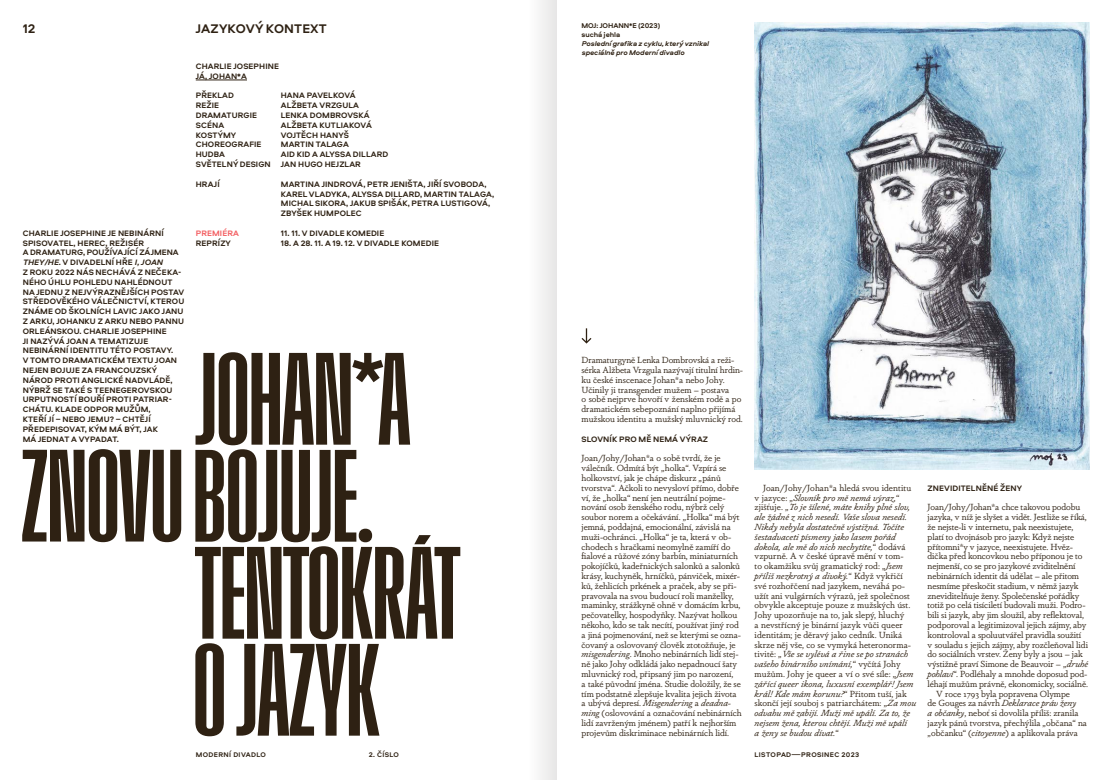
<style>
.page{position:relative;width:1112px;height:780px;background:#fff}
.page>*{position:absolute;margin:0;border:0;box-sizing:border-box;transform-origin:0 0}
.t1{font:131px "Kabaret";letter-spacing:-.015em;color:#2e2113}
.t2{font:700 13px "Aeroport";letter-spacing:.01em;color:#2e2113}
.t3{font:8.8px/9.8px "Dapifer";letter-spacing:-.005em;color:#2e2113}
.t4{font:italic 8.8px "Dapifer";letter-spacing:-.005em;color:#2e2113}
.t5{font:700 8.2px/9.8px "Aeroport";letter-spacing:.01em;color:#2e2113}
.t6{font:700 8.2px "Aeroport";letter-spacing:.01em;color:#f36063}
.t7{font:italic 700 7.2px/9px "Aeroport";letter-spacing:-.01em;color:#2e2113}
.t8{font:700 7.2px/9px "Aeroport";letter-spacing:-.01em;color:#2e2113}
.t9{font:700 7px "Aeroport";letter-spacing:.05em;color:#2e2113}
.s1{font-style:italic}
.s2{font-style:normal}
</style>
<div class="page">
<hr style="left:196px;top:80px;width:51px;height:1px;background:#2e2113">
<img style="left:754px;top:23px;width:335px;height:446px">
<svg style="left:581px;top:328px;width:10px;height:15px"></svg>
<div style="left:499px;top:0;width:57px;height:780px;background:linear-gradient(to right,#fff,#eeeeed)"></div>
<h2 class="t2" style="left:23px;top:19px;width:14px">12</h2>
<h2 class="t2" style="left:196px;top:19px;width:132px">JAZYKOVÝ KONTEXT</h2>
<p class="t5" style="left:196px;top:61px;width:85px">CHARLIE JOSEPHINE<br>JÁ, JOHAN*A</p>
<p class="t5" style="left:196px;top:90px;width:40px">PŘEKLAD</p>
<p class="t5" style="left:281px;top:90px;width:76px">HANA PAVELKOVÁ</p>
<p class="t5" style="left:196px;top:100px;width:25px">REŽIE</p>
<p class="t5" style="left:281px;top:100px;width:80px">ALŽBETA VRZGULA</p>
<p class="t5" style="left:196px;top:110px;width:63px">DRAMATURGIE</p>
<p class="t5" style="left:281px;top:110px;width:90px">LENKA DOMBROVSKÁ</p>
<p class="t5" style="left:196px;top:120px;width:30px">SCÉNA</p>
<p class="t5" style="left:281px;top:120px;width:92px">ALŽBETA KUTLIAKOVÁ</p>
<p class="t5" style="left:196px;top:130px;width:42px">KOSTÝMY</p>
<p class="t5" style="left:281px;top:130px;width:69px">VOJTĚCH HANYŠ</p>
<p class="t5" style="left:196px;top:139px;width:67px">CHOREOGRAFIE</p>
<p class="t5" style="left:281px;top:139px;width:70px">MARTIN TALAGA</p>
<p class="t5" style="left:196px;top:149px;width:31px">HUDBA</p>
<p class="t5" style="left:196px;top:149px;width:194px;text-indent:85px">AID KID A ALYSSA DILLARD<br>SVĚTELNÝ DESIGN JAN HUGO HEJZLAR</p>
<p class="t5" style="left:196px;top:179px;width:25px">HRAJÍ</p>
<p class="t5" style="left:281px;top:179px;width:215px">MARTINA JINDROVÁ, PETR JENIŠTA, JIŘÍ SVOBODA, KAREL VLADYKA, ALYSSA DILLARD, MARTIN TALAGA, MICHAL SIKORA, JAKUB SPIŠÁK, PETRA LUSTIGOVÁ, ZBYŠEK HUMPOLEC</p>
<p class="t6" style="left:196px;top:227px;width:45px">PREMIÉRA</p>
<p class="t5" style="left:281px;top:228px;width:105px">11. 11. V DIVADLE KOMEDIE</p>
<p class="t5" style="left:196px;top:237px;width:37px">REPRÍZY</p>
<p class="t5" style="left:281px;top:237px;width:160px">18. A 28. 11. A 19. 12. V DIVADLE KOMEDIE</p>
<p class="t5" style="left:23px;top:228px;width:163px">CHARLIE JOSEPHINE JE NEBINÁRNÍ<br>SPISOVATEL, HEREC, REŽISÉR<br>A DRAMATURG, POUŽÍVAJÍCÍ ZÁJMENA<br><span class="s1">THEY/HE</span>. V DIVADELNÍ HŘE <span class="s1">I, JOAN<br></span>Z ROKU 2022 NÁS NECHÁVÁ Z NEČEKA-<br>NÉHO ÚHLU POHLEDU NAHLÉDNOUT<br>NA JEDNU Z NEJVÝRAZNĚJŠÍCH POSTAV<br>STŘEDOVĚKÉHO VÁLEČNICTVÍ, KTEROU<br>ZNÁME OD ŠKOLNÍCH LAVIC JAKO JANU<br>Z ARKU, JOHANKU Z ARKU NEBO PANNU<br>ORLEÁNSKOU. CHARLIE JOSEPHINE<br>JI NAZÝVÁ JOAN A TEMATIZUJE<br>NEBINÁRNÍ IDENTITU TÉTO POSTAVY.<br>V TOMTO DRAMATICKÉM TEXTU JOAN<br>NEJEN BOJUJE ZA FRANCOUZSKÝ<br>NÁROD PROTI ANGLICKÉ NADVLÁDĚ,<br>NÝBRŽ SE TAKÉ S TEENEGEROVSKOU<br>URPUTNOSTÍ BOUŘÍ PROTI PATRIAR-<br>CHÁTU. KLADE ODPOR MUŽŮM,<br>KTEŘÍ JÍ – NEBO JEMU? – CHTĚJÍ<br>PŘEDEPISOVAT, KÝM MÁ BÝT, JAK<br>MÁ JEDNAT A VYPADAT.</p>
<h1 class="t1" style="left:195px;top:340px;width:218px">JOHAN*A</h1>
<h1 class="t1" style="left:21px;top:437px;width:355px">ZNOVUBOJUJE.</h1>
<h1 class="t1" style="left:194px;top:533px;width:268px">TENTOKRÁT</h1>
<h1 class="t1" style="left:192px;top:630px;width:190px">O JAZYK</h1>
<p class="t8" style="left:581px;top:21px;width:80px">MOJ: JOHANN*E (2023) suchá jehla</p>
<p class="t7" style="left:581px;top:39px;width:129px">Poslední grafika z cyklu, který vznikal speciálně pro Moderní divadlo</p>
<p class="t3" style="left:581px;top:355px;width:163px">Dramaturgyně Lenka Dombrovská a reži&shy;sérka Alžbeta Vrzgula nazývají titulní hrdin&shy;ku české inscenace Johan*a nebo Johy.<br>Učinily ji transgender mužem – postava<br>o sobě nejprve hovoří v ženském rodě a po dramatickém sebepoznání naplno přijímá mužskou identitu a mužský mluvnický rod.</p>
<p class="t5" style="left:581px;top:433px;width:128px">SLOVNÍK PRO MĚ NEMÁ VÝRAZ</p>
<p class="t3" style="left:581px;top:453px;width:162px">Joan/Johy/Johan*a o sobě tvrdí, že je válečník. Odmítá být „holka“. Vzpírá se holkovství, jak je chápe diskurz „pánů tvorstva“. Ačkoli to nevysloví přímo, dobře ví, že „holka“ není jen neutrální pojme&shy;nování osob ženského rodu, nýbrž celý soubor norem a očekávání. „Holka“ má být jemná, poddajná, emocionální, závislá na muži-ochránci. „Holka“ je ta, která v ob&shy;chodech s hračkami neomylně zamíří do fialové a růžové zóny barbín, miniaturních pokojíčků, kadeřnických salonků a salonků krásy, kuchyněk, hrníčků, pánviček, mixér&shy;ků, žehlicích prkének a praček, aby se při&shy;pravovala na svou budoucí roli manželky, maminky, strážkyně ohně v domácím krbu, pečovatelky, hospodyňky. Nazývat holkou někoho, kdo se tak necítí, používat jiný rod a jiná pojmenování, než se kterými se ozna&shy;čovaný a oslovovaný člověk ztotožňuje, je <span class="s1">misgendering</span>. Mnoho nebinárních lidí stej&shy;ně jako Johy odkládá jako nepadnoucí šaty mluvnický rod, připsaný jim po narození,<br>a také původní jména. Studie doložily, že se tím podstatně zlepšuje kvalita jejich života a ubývá depresí. <span class="s1">Misgendering</span> a <span class="s1">deadna&shy;ming</span> (oslovování a označování nebinárních lidí zavrženým jménem) patří k nejhorším projevům diskriminace nebinárních lidí.</p>
<p class="t3" style="left:754px;top:482px;width:163px;text-indent:9px">Joan/Johy/Johan*a hledá svou identitu v jazyce: „<span class="s1">Slovník pro mě nemá výraz,</span>“ zjišťuje. „<span class="s1">To je šílené, máte knihy plné slov, ale žádné z nich nesedí. Vaše slova nesedí.<br>Nikdy nebyla dostatečně výstižná. Točíte šestadvaceti písmeny jako lasem pořád dokola, ale mě do nich nechytíte,</span>“ dodává vzpurně. A v české úpravě mění v tom-<br>to okamžiku svůj gramatický rod: „<span class="s1">Jsem příliš nezkrotný a divoký.</span>“ Když vykřičí své rozhořčení nad jazykem, neváhá po&shy;užít ani vulgárních výrazů, jež společnost obvykle akceptuje pouze z mužských úst.<br>Johy upozorňuje na to, jak slepý, hluchý<br>a nevstřícný je binární jazyk vůči queer identitám; je děravý jako cedník. Uniká skrze něj vše, co se vymyká heteronorma&shy;tivitě: „<span class="s1">Vše se vylévá a řine se po stranách vašeho binárního vnímání,</span>“ vyčítá Johy mužům. Johy je queer a ví o své síle: „<span class="s1">Jsem zářící queer ikona, luxusní exemplář! Jsem král! Kde mám korunu?</span>“ Přitom tuší, jak skončí její souboj s patriarchátem: „<span class="s1">Za mou odvahu mě zabijí. Muži mě upálí. Za to, že nejsem žena, kterou chtějí. Muži mě upálí<br>a ženy se budou dívat.</span>“</p>
<p class="t5" style="left:927px;top:482px;width:96px">ZNEVIDITELNĚNÉ ŽENY</p>
<p class="t3" style="left:927px;top:502px;width:154px">Joan/Johy/Johan*a chce takovou podobu</p>
<p class="t3" style="left:927px;top:512px;width:161px">jazyka, v níž je slyšet a vidět. Jestliže se říká,</p>
<p class="t3" style="left:927px;top:521px;width:147px">že nejste-li v internetu, pak neexistujete,</p>
<p class="t3" style="left:927px;top:531px;width:148px">platí to dvojnásob pro jazyk: Když nejste</p>
<p class="t3" style="left:927px;top:541px;width:147px">přítomni*y v jazyce, neexistujete. Hvěz-</p>
<p class="t3" style="left:927px;top:551px;width:156px">dička před koncovkou nebo příponou je to</p>
<p class="t3" style="left:927px;top:561px;width:149px">nejmenší, co se pro jazykové zviditelnění</p>
<p class="t3" style="left:927px;top:570px;width:153px">nebinárních identit dá udělat – ale přitom</p>
<p class="t3" style="left:927px;top:580px;width:153px">nesmíme přeskočit stadium, v němž jazyk</p>
<p class="t3" style="left:927px;top:590px;width:153px">zneviditelňuje ženy. Společenské pořádky</p>
<p class="t3" style="left:927px;top:600px;width:159px">totiž po celá tisíciletí budovali muži. Podro-</p>
<p class="t3" style="left:927px;top:610px;width:158px">bili si jazyk, aby jim sloužil, aby reflektoval,</p>
<p class="t3" style="left:927px;top:619px;width:160px">podporoval a legitimizoval jejich zájmy, aby</p>
<p class="t3" style="left:927px;top:629px;width:155px">kontroloval a spoluutvářel pravidla soužití</p>
<p class="t3" style="left:927px;top:639px;width:162px">v souladu s jejich zájmy, aby rozčleňoval lidi</p>
<p class="t3" style="left:927px;top:649px;width:157px">do sociálních vrstev. Ženy byly a jsou – jak</p>
<p class="t3" style="left:927px;top:659px;width:162px">výstižně praví Simone de Beauvoir – „<span class="s1">druhé</span></p>
<p class="t3" style="left:927px;top:668px;width:161px"><span class="s1">pohlaví</span>“. Podléhaly a mnohde doposud pod-</p>
<p class="t3" style="left:927px;top:678px;width:162px">léhají mužům právně, ekonomicky, sociálně.</p>
<p class="t3" style="left:935px;top:688px;width:135px">V roce 1793 byla popravena Olympe</p>
<p class="t4" style="left:927px;top:697px;width:150px"><span class="s2">de Gouges za návrh</span> Deklarace práv ženy</p>
<p class="t3" style="left:927px;top:708px;width:152px"><span class="s1">a občanky</span>, neboť si dovolila příliš: zranila</p>
<p class="t3" style="left:927px;top:717px;width:161px">jazyk pánů tvorstva, přechýlila „občana“ na</p>
<p class="t3" style="left:927px;top:727px;width:152px">„občanku“ (<span class="s1">citoyenne</span>) a aplikovala práva</p>
<p class="t9" style="left:196px;top:749px;width:72px">MODERNÍ DIVADLO</p>
<p class="t9" style="left:369px;top:749px;width:32px">2. ČÍSLO</p>
<p class="t9" style="left:754px;top:749px;width:106px">LISTOPAD—PROSINEC 2023</p>
</div>
